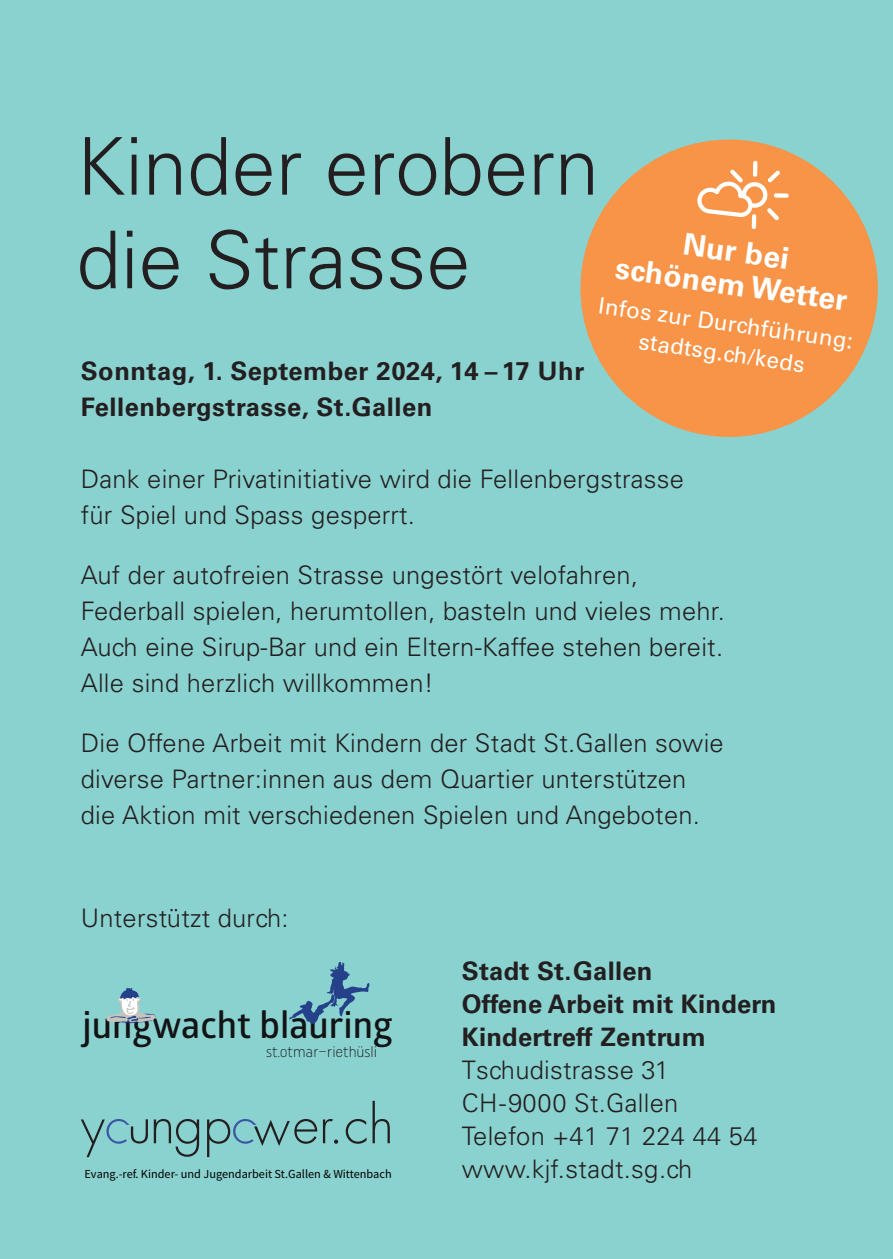
<style>
.page{position:relative;width:893px;height:1259px;background:#8ad2cf}
.page>*{position:absolute;margin:0;border:0;box-sizing:border-box;transform-origin:0 0}
.t1{font:300 79.8px/93.6px "Univers LT Std";color:#231f20}
.t2{font:36.9px "Glober Semi Bold Free";color:#111314}
.t3{font:700 30px/33px "Univers LT Std";color:#fff;text-align:center}
.t4{font:300 25.5px/36px "Univers LT Std";letter-spacing:.01em;color:#231f20}
.t5{font:700 25.5px/33px "Univers LT Std";letter-spacing:.01em;color:#231f20}
.t6{font:22.5px/30px "Univers LT Std";color:#fff;text-align:center}
.t7{font:300 15.3px "Uniform Condensed";color:#111314}
.t8{font:12.3px "Source Sans Pro";color:#000}
</style>
<div class="page">
<svg style="left:580px;top:139px;width:298px;height:298px;fill:#f79447"></svg>
<div style="left:774px;top:193px;width:15px;height:5px;background:#fff;border-radius:2px"></div>
<svg style="left:753px;top:161px;width:4px;height:16px"></svg>
<svg style="left:697px;top:169px;width:83px;height:61px;background:#f8aa6d"></svg>
<hr style="left:752px;top:214px;width:4px;height:15px;background:#fff;border-radius:2px">
<svg style="left:81px;top:1119px;width:67px;height:38px"></svg>
<svg style="left:154px;top:1119px;width:45px;height:37px"></svg>
<svg style="left:207px;top:1119px;width:110px;height:38px"></svg>
<svg style="left:323px;top:1119px;width:15px;height:24px"></svg>
<svg style="left:346px;top:1119px;width:21px;height:24px"></svg>
<svg style="left:373px;top:1100px;width:17px;height:43px"></svg>
<svg style="left:106px;top:988px;width:50px;height:36px"></svg>
<svg style="left:289px;top:962px;width:81px;height:61px"></svg>
<h1 class="t1" style="left:77px;top:120px;width:524px">Kinder erobern die Strasse</h1>
<p class="t3" style="left:623px;top:219px;width:235px;rotate:8deg">Nur bei schönem Wetter</p>
<p class="t6" style="left:601px;top:290px;width:258px;rotate:8deg">Infos zur Durchführung: stadtsg.ch/keds</p>
<p class="t5" style="left:81px;top:353px;width:505px;line-height:36px">Sonntag, 1. September 2024, 14 – 17 Uhr<br>Fellenbergstrasse, St.Gallen</p>
<p class="t4" style="left:81px;top:461px;width:605px">Dank einer Privatinitiative wird die Fellenbergstrasse für Spiel und Spass gesperrt.</p>
<p class="t4" style="left:81px;top:557px;width:645px">Auf der autofreien Strasse ungestört velofahren, Federball spielen, herumtollen, basteln und vieles mehr.<br>Auch eine Sirup-Bar und ein Eltern-Kaffee stehen bereit.<br>Alle sind herzlich willkommen!</p>
<p class="t4" style="left:81px;top:725px;width:644px">Die Offene Arbeit mit Kindern der Stadt St.Gallen sowie diverse Partner:innen aus dem Quartier unterstützen die Aktion mit verschiedenen Spielen und Angeboten.</p>
<p class="t4" style="left:81px;top:900px;width:209px">Unterstützt durch:</p>
<h2 class="t2" style="left:83px;top:999px;width:312px">jungwacht blauring</h2>
<p class="t7" style="left:266px;top:1042px;width:112px">st.otmar – riethüsli</p>
<p class="t8" style="left:85px;top:1165px;width:309px">Evang.-ref. Kinder- und Jugendarbeit St.Gallen &amp; Wittenbach</p>
<p class="t5" style="left:462px;top:955px;width:316px">Stadt St.Gallen<br>Offene Arbeit mit Kindern<br>Kindertreff Zentrum</p>
<p class="t4" style="left:462px;top:1053px;width:297px;line-height:33px">Tschudistrasse 31<br>CH-9000 St.Gallen<br>Telefon +41 71 224 44 54 www.kjf.stadt.sg.ch</p>
</div>
